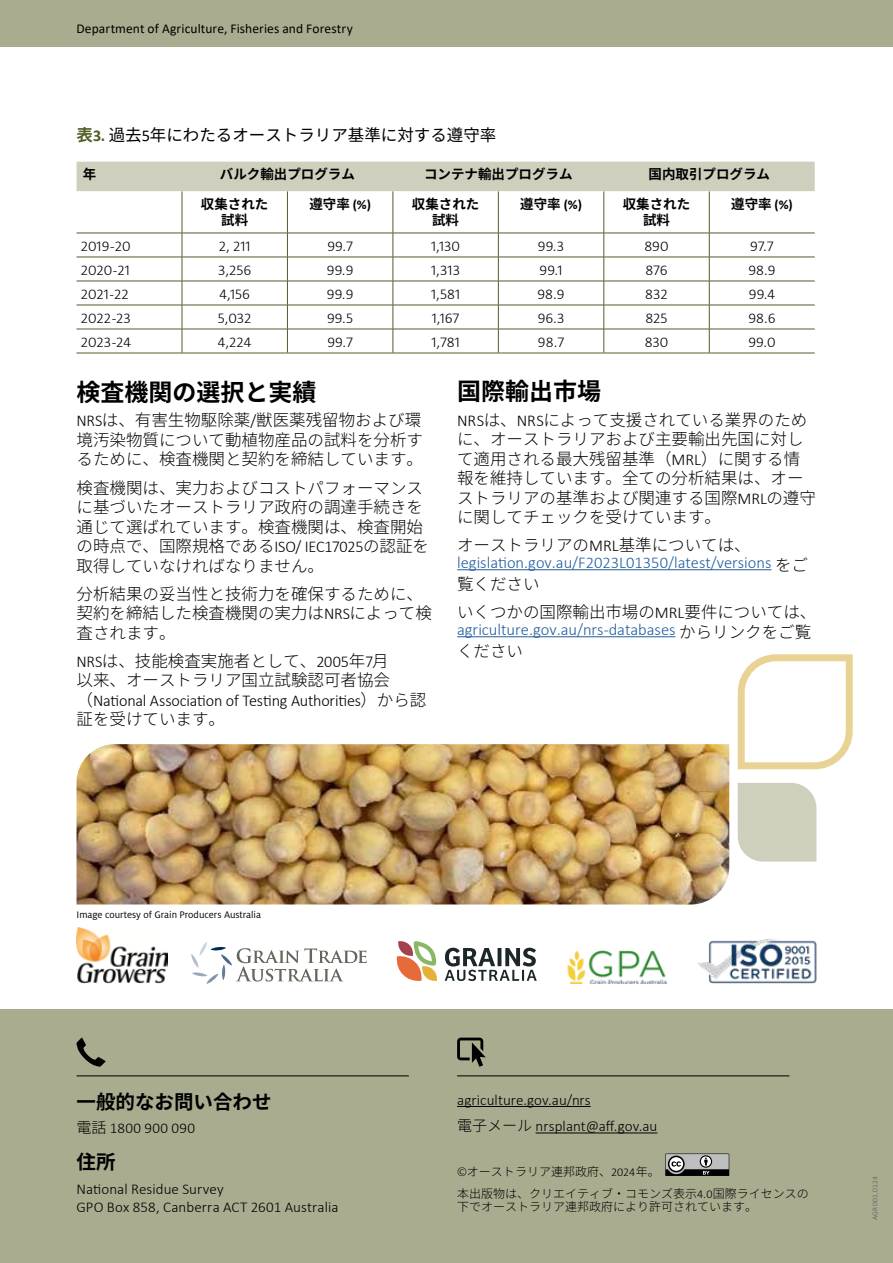
<style>
.page{position:relative;width:893px;height:1263px;background:#fff}
.page>*{position:absolute;margin:0;border:0;box-sizing:border-box;transform-origin:0 0}
.t1{font:700 24px "Noto Sans JP";color:#000}
.t2{font:700 19.5px "Noto Sans JP";color:#000}
.t3{font:300 16.5px/19.5px "Noto Sans JP";color:#000}
.t4{font:300 16.5px "Calibri";color:#215e9e}
.t5{font:300 16.5px "Calibri";letter-spacing:-.015em;color:#000}
.t6{font:16.5px "Noto Sans JP";color:#000}
.t7{font:300 15px/18px "Calibri";color:#000}
.t8{font:300 15px "Calibri";letter-spacing:.025em;color:#000}
.t9{font:13.5px "Calibri";letter-spacing:.005em;color:#000}
.t10{font:700 13.5px/16.5px "Noto Sans JP";color:#000;text-align:center}
.t11{font:300 12px/22px "Noto Sans JP";color:#000}
.t12{font:10.5px "Milo Pro";color:#000}
.t13{font:300 7.5px "Calibri";letter-spacing:.035em;color:#58595b}
.s1{font-weight:700;color:#525f29}
.s2{font-family:"Calibri";font-weight:700;color:#525f29}
.s3{font-family:"Calibri"}
.s4{font-family:"Noto Sans JP"}
.s5{font-family:"Noto Sans JP";color:#000}
</style>
<div class="page">
<hr style="left:77px;top:353px;width:105px;height:1px;background:#525f29">
<hr style="left:182px;top:353px;width:105px;height:1px;background:#525f29">
<hr style="left:287px;top:353px;width:106px;height:1px;background:#525f29">
<hr style="left:393px;top:353px;width:105px;height:1px;background:#525f29">
<hr style="left:498px;top:353px;width:106px;height:1px;background:#525f29">
<hr style="left:604px;top:353px;width:105px;height:1px;background:#525f29">
<hr style="left:709px;top:353px;width:106px;height:1px;background:#525f29">
<svg style="left:77px;top:162px;width:738px;height:191px"></svg>
<hr style="left:77px;top:233px;width:105px;height:1px;background:#525f29">
<hr style="left:77px;top:257px;width:105px;height:1px;background:#525f29">
<hr style="left:77px;top:281px;width:105px;height:1px;background:#525f29">
<hr style="left:77px;top:305px;width:105px;height:1px;background:#525f29">
<hr style="left:77px;top:329px;width:105px;height:1px;background:#525f29">
<hr style="left:457px;top:569px;width:314px;height:1px;background:#215e9e">
<hr style="left:457px;top:636px;width:218px;height:1px;background:#215e9e">
<div style="left:0;top:1009px;width:893px;height:254px;background:#aaac8f"></div>
<div style="left:0;top:0;width:893px;height:47px;background:#aaac8f"></div>
<hr style="left:77px;top:1075px;width:332px;height:1px;background:#000">
<svg style="left:76px;top:1037px;width:30px;height:30px"></svg>
<hr style="left:457px;top:1075px;width:332px;height:1px;background:#000">
<svg style="left:457px;top:1037px;width:29px;height:30px"></svg>
<hr style="left:457px;top:1106px;width:134px;height:1px;background:#000">
<hr style="left:536px;top:1132px;width:121px;height:1px;background:#000">
<svg style="left:665px;top:1153px;width:64px;height:23px"></svg>
<div style="left:738px;top:783px;width:78px;height:78px;background:#cfcfbe"></div>
<svg style="left:737px;top:654px;width:116px;height:116px"></svg>
<svg style="left:445px;top:948px;width:92px;height:33px"></svg>
<svg style="left:396px;top:941px;width:41px;height:40px"></svg>
<img style="left:698px;top:939px;width:119px;height:45px">
<img style="left:567px;top:950px;width:101px;height:34px">
<img style="left:77px;top:927px;width:91px;height:57px">
<svg style="left:191px;top:942px;width:176px;height:42px"></svg>
<img style="left:77px;top:744px;width:652px;height:160px">
<p class="t9" style="left:76px;top:19px;width:278px">Department of Agriculture, Fisheries and Forestry</p>
<p class="t9" style="left:129px;top:19px;width:278px">Department of Agriculture, Fisheries and Forestry</p>
<p class="t6" style="left:77px;top:125px;width:421px"><span class="s1">表</span><span class="s2">3.</span> 過去<span class="s3">5</span>年にわたるオーストラリア基準に対する遵守率</p>
<p class="t10" style="left:83px;top:166px;width:15px">年</p>
<p class="t10" style="left:220px;top:166px;width:136px">バルク輸出プログラム</p>
<p class="t10" style="left:424px;top:166px;width:150px">コンテナ輸出プログラム</p>
<p class="t10" style="left:648px;top:166px;width:123px">国内取引プログラム</p>
<p class="t10" style="left:201px;top:196px;width:69px">収集された試料</p>
<p class="t10" style="left:309px;top:196px;width:63px">遵守率 <span class="s3">(%)</span></p>
<p class="t10" style="left:412px;top:196px;width:69px">収集された試料</p>
<p class="t10" style="left:520px;top:196px;width:63px">遵守率 <span class="s3">(%)</span></p>
<p class="t10" style="left:623px;top:196px;width:69px">収集された試料</p>
<p class="t10" style="left:731px;top:196px;width:63px">遵守率 <span class="s3">(%)</span></p>
<p class="t7" style="left:81px;top:236px;width:51px">2019 -20</p>
<p class="t7" style="left:219px;top:236px;width:33px">2, 211</p>
<p class="t7" style="left:327px;top:236px;width:27px">99.7</p>
<p class="t7" style="left:431px;top:236px;width:30px">1,130</p>
<p class="t7" style="left:538px;top:236px;width:28px">99.3</p>
<p class="t7" style="left:644px;top:236px;width:26px">890</p>
<p class="t7" style="left:750px;top:236px;width:25px">97.7</p>
<p class="t7" style="left:81px;top:260px;width:51px">2020 -21</p>
<p class="t7" style="left:218px;top:260px;width:35px">3,256</p>
<p class="t7" style="left:327px;top:260px;width:28px">99.9</p>
<p class="t7" style="left:431px;top:260px;width:30px">1,313</p>
<p class="t7" style="left:539px;top:260px;width:25px">99.1</p>
<p class="t7" style="left:645px;top:260px;width:24px">876</p>
<p class="t7" style="left:748px;top:260px;width:29px">98.9</p>
<p class="t7" style="left:81px;top:284px;width:49px">2021 -22</p>
<p class="t7" style="left:219px;top:284px;width:32px">4,156</p>
<p class="t7" style="left:327px;top:284px;width:28px">99.9</p>
<p class="t7" style="left:431px;top:284px;width:31px">1,581</p>
<p class="t7" style="left:537px;top:284px;width:29px">98.9</p>
<p class="t7" style="left:645px;top:284px;width:24px">832</p>
<p class="t7" style="left:749px;top:284px;width:28px">99.4</p>
<p class="t7" style="left:81px;top:308px;width:52px">2022 -23</p>
<p class="t7" style="left:218px;top:308px;width:35px">5,032</p>
<p class="t7" style="left:327px;top:308px;width:28px">99.5</p>
<p class="t7" style="left:432px;top:308px;width:29px">1,167</p>
<p class="t7" style="left:538px;top:308px;width:28px">96.3</p>
<p class="t7" style="left:645px;top:308px;width:24px">825</p>
<p class="t7" style="left:748px;top:308px;width:29px">98.6</p>
<p class="t7" style="left:81px;top:332px;width:52px">2023 -24</p>
<p class="t7" style="left:218px;top:332px;width:35px">4,224</p>
<p class="t7" style="left:327px;top:332px;width:27px">99.7</p>
<p class="t7" style="left:431px;top:332px;width:30px">1,781</p>
<p class="t7" style="left:538px;top:332px;width:28px">98.7</p>
<p class="t7" style="left:645px;top:332px;width:25px">830</p>
<p class="t7" style="left:748px;top:332px;width:29px">99.0</p>
<h1 class="t1" style="left:77px;top:378px;width:242px">検査機関の選択と実績</h1>
<p class="t3" style="left:77px;top:411px;width:348px;text-align:justify"><span class="s3">NRS</span>は、有害生物駆除薬<span class="s3">/</span>獣医薬残留物および環境汚染物質について動植物産品の試料を分析するために、検査機関と契約を締結しています。</p>
<p class="t3" style="left:77px;top:478px;width:354px">検査機関は、実力およびコストパフォーマンスに基づいたオーストラリア政府の調達手続きを通じて選ばれています。検査機関は、検査開始の時点で、国際規格である<span class="s3">ISO/ IEC17025</span>の認証を取得していなければなりません。</p>
<p class="t3" style="left:77px;top:584px;width:357px">分析結果の妥当性と技術力を確保するために、契約を締結した検査機関の実力は<span class="s3">NRS</span>によって検査されます。</p>
<p class="t3" style="left:77px;top:651px;width:315px"><span class="s3">NRS</span>は、技能検査実施者として、<span class="s3">2005</span>年<span class="s3">7</span>月以来、オーストラリア国立試験認可者協会</p>
<p class="t5" style="left:77px;top:690px;width:351px"><span class="s4">（</span>National Association of Testing Authorities<span class="s4">）から認</span></p>
<p class="t3" style="left:77px;top:710px;width:150px">証を受けています。</p>
<h1 class="t1" style="left:457px;top:377px;width:145px">国際輸出市場</h1>
<p class="t3" style="left:457px;top:410px;width:360px"><span class="s3">NRS</span>は、<span class="s3">NRS</span>によって支援されている業界のために、オーストラリアおよび主要輸出先国に対して適用される最大残留基準（<span class="s3">MRL</span>）に関する情報を維持しています。全ての分析結果は、オーストラリアの基準および関連する国際<span class="s3">MRL</span>の遵守に関してチェックを受けています。</p>
<p class="t3" style="left:457px;top:536px;width:295px">オーストラリアの<span class="s3">MRL</span>基準については、</p>
<p class="t4" style="left:457px;top:552px;width:352px">legislation.gov.au/F2023L01350/latest/versions <span class="s5">をご</span></p>
<p class="t3" style="left:457px;top:570px;width:361px;line-height:28px">覧ください<br>いくつかの国際輸出市場の<span class="s3">MRL</span>要件については、</p>
<p class="t4" style="left:457px;top:619px;width:356px">agriculture.gov.au/nrs-databases <span class="s5">からリンクをご覧</span></p>
<p class="t3" style="left:457px;top:642px;width:67px">ください</p>
<p class="t12" style="left:77px;top:909px;width:186px">Image courtesy of Grain Producers Australia</p>
<p class="t2" style="left:77px;top:1091px;width:197px">一般的なお問い合わせ</p>
<p class="t8" style="left:77px;top:1119px;width:120px"><span class="s4">電話</span> 1800 900 090</p>
<p class="t2" style="left:77px;top:1151px;width:41px">住所</p>
<p class="t7" style="left:77px;top:1179px;width:263px">National Residue Survey<br>GPO Box 858, Canberra ACT 2601 Australia</p>
<p class="t7" style="left:457px;top:1086px;width:202px;line-height:26.5px">agriculture.gov.au/nrs<br><span class="s4">電子メール</span> nrsplant@aff.gov.au</p>
<p class="t11" style="left:457px;top:1161px;width:353px">©オーストラリア連邦政府、<span class="s3">2024</span>年。<br>本出版物は、クリエイティブ・コモンズ表示<span class="s3">4.0</span>国際ライセンスの</p>
<p class="t11" style="left:457px;top:1196px;width:301px">下でオーストラリア連邦政府により許可されています。</p>
<p class="t13" style="left:870px;top:1220px;width:45px;rotate:-90deg">AGR001.0124</p>
</div>
